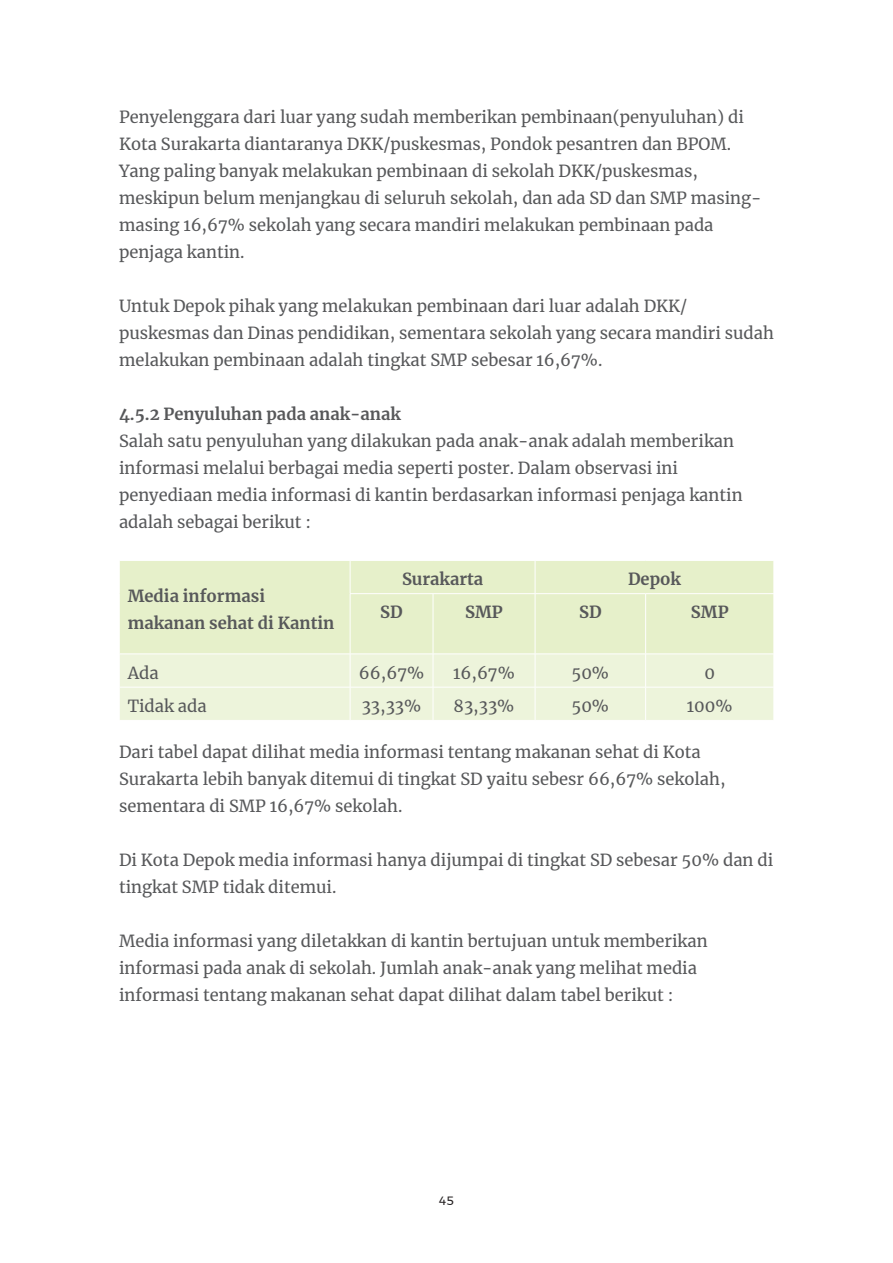
<style>
.page{position:relative;width:893px;height:1263px;background:#fff}
.page>*{position:absolute;margin:0;border:0;box-sizing:border-box;transform-origin:0 0}
.t1{font:16.5px/27px "Merriweather";color:#57585a}
.t2{font:700 16.5px/27px "Merriweather";color:#57585a}
.t3{font:12px "Montserrat";color:#231f20}
</style>
<div class="page">
<div style="left:120px;top:561px;width:654px;height:93px;background:#e6f0ca"></div>
<div style="left:120px;top:655px;width:654px;height:65px;background:#edf4db"></div>
<hr style="left:350px;top:561px;width:1px;height:32px;background:#fff">
<hr style="left:535px;top:561px;width:1px;height:32px;background:#fff">
<hr style="left:350px;top:593px;width:83px;height:1px;background:#fff">
<hr style="left:350px;top:594px;width:1px;height:60px;background:#fff">
<hr style="left:433px;top:593px;width:102px;height:1px;background:#fff">
<hr style="left:433px;top:594px;width:1px;height:60px;background:#fff">
<hr style="left:535px;top:593px;width:111px;height:1px;background:#fff">
<hr style="left:535px;top:594px;width:1px;height:60px;background:#fff">
<hr style="left:646px;top:593px;width:128px;height:1px;background:#fff">
<hr style="left:645px;top:594px;width:1px;height:60px;background:#fff">
<hr style="left:350px;top:654px;width:1px;height:33px;background:#fff">
<hr style="left:433px;top:654px;width:1px;height:33px;background:#fff">
<hr style="left:535px;top:654px;width:1px;height:33px;background:#fff">
<hr style="left:645px;top:654px;width:1px;height:33px;background:#fff">
<hr style="left:119px;top:687px;width:231px;height:1px;background:#fff">
<hr style="left:350px;top:687px;width:83px;height:1px;background:#fff">
<hr style="left:350px;top:687px;width:1px;height:33px;background:#fff">
<hr style="left:433px;top:687px;width:102px;height:1px;background:#fff">
<hr style="left:433px;top:687px;width:1px;height:33px;background:#fff">
<hr style="left:535px;top:687px;width:111px;height:1px;background:#fff">
<hr style="left:535px;top:687px;width:1px;height:33px;background:#fff">
<hr style="left:646px;top:687px;width:128px;height:1px;background:#fff">
<hr style="left:645px;top:687px;width:1px;height:33px;background:#fff">
<p class="t1" style="left:119px;top:103px;width:644px">Penyelenggara dari luar yang sudah memberikan pembinaan(penyuluhan) di Kota Surakarta diantaranya DKK/puskesmas, Pondok pesantren dan BPOM.<br>Yang paling banyak melakukan pembinaan di sekolah DKK/puskesmas, meskipun belum menjangkau di seluruh sekolah, dan ada SD dan SMP masing&shy;masing 16,67% sekolah yang secara mandiri melakukan pembinaan pada penjaga kantin.</p>
<p class="t1" style="left:119px;top:292px;width:656px">Untuk Depok pihak yang melakukan pembinaan dari luar adalah DKK/ puskesmas dan Dinas pendidikan, sementara sekolah yang secara mandiri sudah melakukan pembinaan adalah tingkat SMP sebesar 16,67%.</p>
<p class="t2" style="left:119px;top:400px;width:283px">4.5.2 Penyuluhan pada anak-anak</p>
<p class="t1" style="left:119px;top:427px;width:625px">Salah satu penyuluhan yang dilakukan pada anak-anak adalah memberikan informasi melalui berbagai media seperti poster. Dalam observasi ini penyediaan media informasi di kantin berdasarkan informasi penjaga kantin adalah sebagai berikut :</p>
<p class="t2" style="left:128px;top:582px;width:208px">Media informasi makanan sehat di Kantin</p>
<p class="t2" style="left:402px;top:565px;width:83px">Surakarta</p>
<p class="t2" style="left:628px;top:565px;width:54px">Depok</p>
<p class="t2" style="left:380px;top:598px;width:24px">SD</p>
<p class="t2" style="left:465px;top:598px;width:39px">SMP</p>
<p class="t2" style="left:579px;top:598px;width:24px">SD</p>
<p class="t2" style="left:691px;top:598px;width:39px">SMP</p>
<p class="t1" style="left:128px;top:659px;width:32px">Ada</p>
<p class="t1" style="left:359px;top:659px;width:67px">66,67%</p>
<p class="t1" style="left:453px;top:659px;width:63px">16,67%</p>
<p class="t1" style="left:572px;top:659px;width:39px">50%</p>
<p class="t1" style="left:704px;top:659px;width:12px">0</p>
<p class="t1" style="left:128px;top:692px;width:80px">Tidak ada</p>
<p class="t1" style="left:362px;top:692px;width:61px">33,33%</p>
<p class="t1" style="left:454px;top:692px;width:62px">83,33%</p>
<p class="t1" style="left:572px;top:692px;width:39px">50%</p>
<p class="t1" style="left:687px;top:692px;width:47px">100%</p>
<p class="t1" style="left:119px;top:738px;width:608px">Dari tabel dapat dilihat media informasi tentang makanan sehat di Kota<br>Surakarta lebih banyak ditemui di tingkat SD yaitu sebesr 66,67% sekolah, sementara di SMP 16,67% sekolah.</p>
<p class="t1" style="left:119px;top:846px;width:656px">Di Kota Depok media informasi hanya dijumpai di tingkat SD sebesar 50% dan di tingkat SMP tidak ditemui.</p>
<p class="t1" style="left:119px;top:927px;width:590px">Media informasi yang diletakkan di kantin bertujuan untuk memberikan informasi pada anak di sekolah. Jumlah anak-anak yang melihat media informasi tentang makanan sehat dapat dilihat dalam tabel berikut :</p>
<p class="t3" style="left:439px;top:1191px;width:16px">45</p>
</div>
